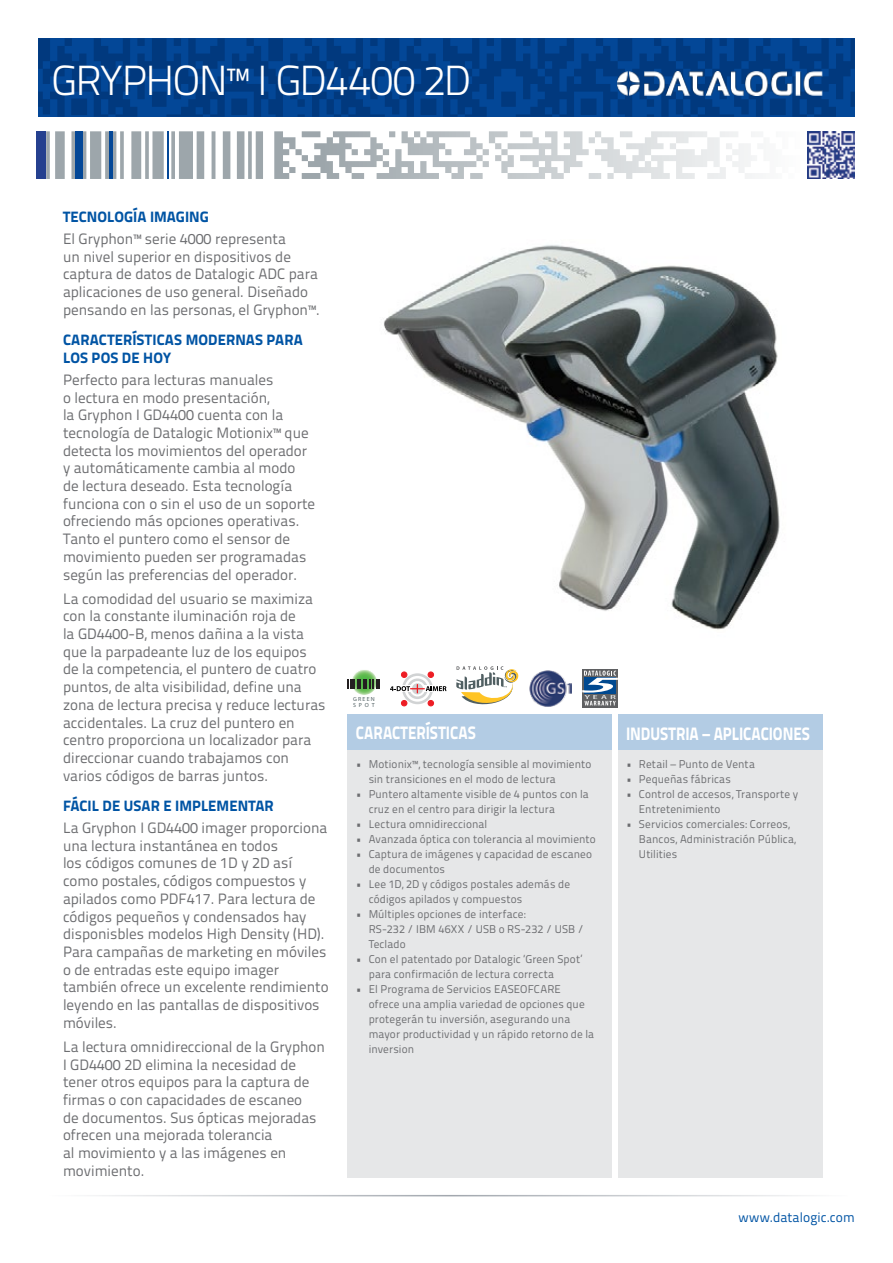
<style>
.page{position:relative;width:893px;height:1263px;background:#fff}
.page>*{position:absolute;margin:0;border:0;box-sizing:border-box;transform-origin:0 0}
.t1{font:300 42px "Titillium Text 22 L";letter-spacing:-.035em;color:#fff}
.t2{font:800 18px "Titillium Text 22 L";letter-spacing:-.005em;color:#fff;scale:.85 1}
.t3{font:15px/17.7px "Titillium Text 22 L";color:#6d6e71}
.t4{font:800 15px/17.7px "Titillium Text 22 L";letter-spacing:.005em;color:#0054a4}
.t5{font:13.5px "Titillium Text 22 L";letter-spacing:.005em;color:#0054a4}
.t6{font:11.25px/15px "Titillium Text 22 L";letter-spacing:.01em;color:#6d6e71}
.t7{font:900 6px/6px "Myriad Pro";letter-spacing:.2em;color:#505f62}
</style>
<div class="page">
<svg style="left:38px;top:38px;width:817px;height:79px;background:#023f89"></svg>
<svg style="left:302px;top:131px;width:453px;height:48px"></svg>
<hr style="left:167px;top:131px;width:2px;height:48px;background:#034797">
<div style="left:75px;top:131px;width:7px;height:48px;background:#034797"></div>
<hr style="left:109px;top:131px;width:4px;height:48px;background:#034797">
<div style="left:37px;top:131px;width:9px;height:48px;background:#25408f"></div>
<hr style="left:45px;top:1195px;width:803px;height:1px;background:#9da3aa">
<div style="left:348px;top:714px;width:264px;height:36px;background:#b3cce4"></div>
<div style="left:618px;top:714px;width:204px;height:36px;background:#b3cce4"></div>
<div style="left:348px;top:750px;width:264px;height:428px;background:#e6e7e8"></div>
<div style="left:618px;top:750px;width:204px;height:428px;background:#e6e7e8"></div>
<img style="left:618px;top:72px;width:204px;height:23px">
<img style="left:807px;top:131px;width:48px;height:48px">
<svg style="left:456px;top:666px;width:63px;height:39px"></svg>
<img style="left:529px;top:670px;width:43px;height:37px">
<svg style="left:351px;top:669px;width:26px;height:26px"></svg>
<svg style="left:348px;top:679px;width:32px;height:9px"></svg>
<svg style="left:582px;top:669px;width:36px;height:38px"></svg>
<svg style="left:582px;top:671px;width:36px;height:34px"></svg>
<svg style="left:390px;top:672px;width:56px;height:34px"></svg>
<img style="left:384px;top:245px;width:396px;height:385px">
<h1 class="t1" style="left:51px;top:50px;width:421px">GRYPHON™ I GD4400 2D</h1>
<p class="t4" style="left:63px;top:207px;width:147px">TECNOLOGÍA IMAGING</p>
<p class="t3" style="left:63px;top:229px;width:258px">El Gryphon™ serie 4000 representa<br>un nivel superior en dispositivos de captura de datos de Datalogic ADC para aplicaciones de uso general. Diseñado pensando en las personas, el Gryphon™.</p>
<p class="t4" style="left:63px;top:330px;width:241px">CARACTERÍSTICAS MODERNAS PARA<br>LOS POS DE HOY</p>
<p class="t3" style="left:63px;top:370px;width:254px">Perfecto para lecturas manuales<br>o lectura en modo presentación,<br>la Gryphon I GD4400 cuenta con la tecnología de Datalogic Motionix™ que detecta los movimientos del operador y automáticamente cambia al modo<br>de lectura deseado. Esta tecnología funciona con o sin el uso de un soporte ofreciendo más opciones operativas.<br>Tanto el puntero como el sensor de movimiento pueden ser programadas según las preferencias del operador.</p>
<p class="t3" style="left:63px;top:589px;width:264px">La comodidad del usuario se maximiza con la constante iluminación roja de<br>la GD4400-B, menos dañina a la vista que la parpadeante luz de los equipos de la competencia, el puntero de cuatro puntos, de alta visibilidad, define una zona de lectura precisa y reduce lecturas accidentales. La cruz del puntero en centro proporciona un localizador para direccionar cuando trabajamos con varios códigos de barras juntos.</p>
<p class="t4" style="left:63px;top:796px;width:212px">FÁCIL DE USAR E IMPLEMENTAR</p>
<p class="t3" style="left:63px;top:818px;width:267px">La Gryphon I GD4400 imager proporciona una lectura instantánea en todos<br>los códigos comunes de 1D y 2D así como postales, códigos compuestos y apilados como PDF417. Para lectura de códigos pequeños y condensados hay disponisbles modelos High Density (HD).<br>Para campañas de marketing en móviles o de entradas este equipo imager también ofrece un excelente rendimiento leyendo en las pantallas de dispositivos móviles.</p>
<p class="t3" style="left:63px;top:1037px;width:264px">La lectura omnidireccional de la Gryphon I GD4400 2D elimina la necesidad de tener otros equipos para la captura de firmas o con capacidades de escaneo<br>de documentos. Sus ópticas mejoradas ofrecen una mejorada tolerancia<br>al movimiento y a las imágenes en movimiento.</p>
<p class="t7" style="left:353px;top:696px;width:23px">GREEN<br>SPOT</p>
<p class="t2" style="left:356px;top:719px;width:143px">CARACTERÍSTICAS</p>
<p class="t2" style="left:626px;top:719px;width:218px">INDUSTRIA – APLICACIONES</p>
<p class="t6" style="left:369px;top:756px;width:224px;text-indent:-13px">• Motionix™, tecnología sensible al movimiento sin transiciones en el modo de lectura</p>
<p class="t6" style="left:369px;top:786px;width:222px;text-indent:-13px">• Puntero altamente visible de 4 puntos con la cruz en el centro para dirigir la lectura</p>
<p class="t6" style="left:356px;top:816px;width:133px">• Lectura omnidireccional</p>
<p class="t6" style="left:356px;top:831px;width:241px">• Avanzada óptica con tolerancia al movimiento</p>
<p class="t6" style="left:369px;top:846px;width:225px;text-indent:-13px">• Captura de imágenes y capacidad de escaneo de documentos</p>
<p class="t6" style="left:369px;top:876px;width:203px;text-indent:-13px">• Lee 1D, 2D y códigos postales además de códigos apilados y compuestos</p>
<p class="t6" style="left:369px;top:906px;width:217px;text-indent:-13px">• Múltiples opciones de interface:<br>RS-232 / IBM 46XX / USB o RS-232 / USB /<br>Teclado</p>
<p class="t6" style="left:369px;top:951px;width:215px;text-indent:-13px">• Con el patentado por Datalogic ‘Green Spot’ para confirmación de lectura correcta</p>
<p class="t6" style="left:369px;top:981px;width:227px;text-indent:-13px">• El Programa de Servicios EASEOFCARE ofrece una amplia variedad de opciones que protegerán tu inversión, asegurando una mayor productividad y un rápido retorno de la inversion</p>
<p class="t6" style="left:626px;top:756px;width:130px">• Retail – Punto de Venta</p>
<p class="t6" style="left:626px;top:771px;width:106px">• Pequeñas fábricas</p>
<p class="t6" style="left:639px;top:786px;width:161px;text-indent:-13px">• Control de accesos, Transporte y<br>Entretenimiento</p>
<p class="t6" style="left:639px;top:816px;width:159px;text-indent:-13px">• Servicios comerciales: Correos,<br>Bancos, Administración Pública,<br>Utilities</p>
<p class="t5" style="left:738px;top:1207px;width:118px">www.datalogic.com</p>
</div>
